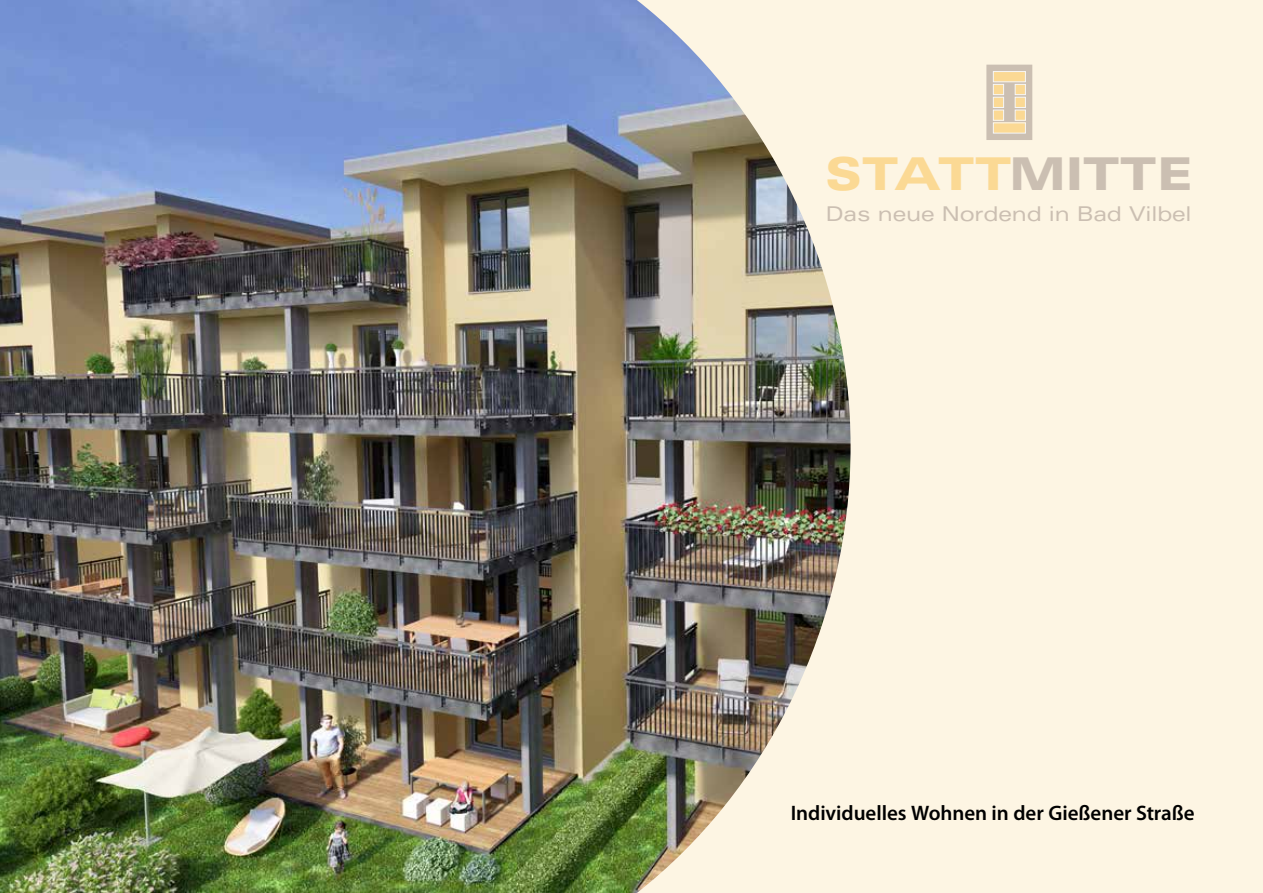
<style>
.page{position:relative;width:1263px;height:893px;background:#fdf5e3}
.page>*{position:absolute;margin:0;border:0;box-sizing:border-box;transform-origin:0 0}
.t1{font:900 expanded 45.3px "Univers LT Std";color:#fbd994}
.t2{font:600 21px "Myriad Pro";letter-spacing:-.005em;color:#000}
.t3{font:expanded 20.4px "Univers LT Std";letter-spacing:-.01em;color:#cbbfb2}
.s1{color:#cbbfb2}
</style>
<div class="page">
<img style="left:0;top:0;width:850px;height:893px">
<div style="left:987px;top:65px;width:45px;height:75px;background:#cbbfb2"></div>
<div style="left:986px;top:65px;width:46px;height:75px;border:1px solid #cbbfb2"></div>
<div style="left:993px;top:123px;width:32px;height:10px;background:#fbd994"></div>
<div style="left:993px;top:122px;width:33px;height:12px;border:1px solid #f6f6f6"></div>
<div style="left:1015px;top:110px;width:10px;height:10px;background:#fbd994"></div>
<div style="left:1015px;top:110px;width:11px;height:11px;border:1px solid #f6f6f6"></div>
<div style="left:1015px;top:97px;width:10px;height:10px;background:#fbd994"></div>
<div style="left:1015px;top:97px;width:11px;height:11px;border:1px solid #f6f6f6"></div>
<div style="left:1015px;top:84px;width:10px;height:11px;background:#fbd994"></div>
<div style="left:1015px;top:84px;width:11px;height:11px;border:1px solid #f6f6f6"></div>
<div style="left:993px;top:110px;width:10px;height:10px;background:#fbd994"></div>
<div style="left:993px;top:110px;width:11px;height:11px;border:1px solid #f6f6f6"></div>
<div style="left:993px;top:97px;width:10px;height:10px;background:#fbd994"></div>
<div style="left:993px;top:97px;width:11px;height:11px;border:1px solid #f6f6f6"></div>
<div style="left:993px;top:84px;width:10px;height:11px;background:#fbd994"></div>
<div style="left:993px;top:84px;width:11px;height:11px;border:1px solid #f6f6f6"></div>
<div style="left:993px;top:72px;width:32px;height:10px;background:#fbd994"></div>
<div style="left:993px;top:71px;width:33px;height:11px;border:1px solid #f6f6f6"></div>
<h1 class="t1" style="left:825px;top:147px;width:370px">STATT<span class="s1">MITTE</span></h1>
<p class="t3" style="left:826px;top:202px;width:367px">Das neue Nordend in Bad Vilbel</p>
<p class="t2" style="left:791px;top:799px;width:405px">Individuelles Wohnen in der Gießener Straße</p>
</div>
